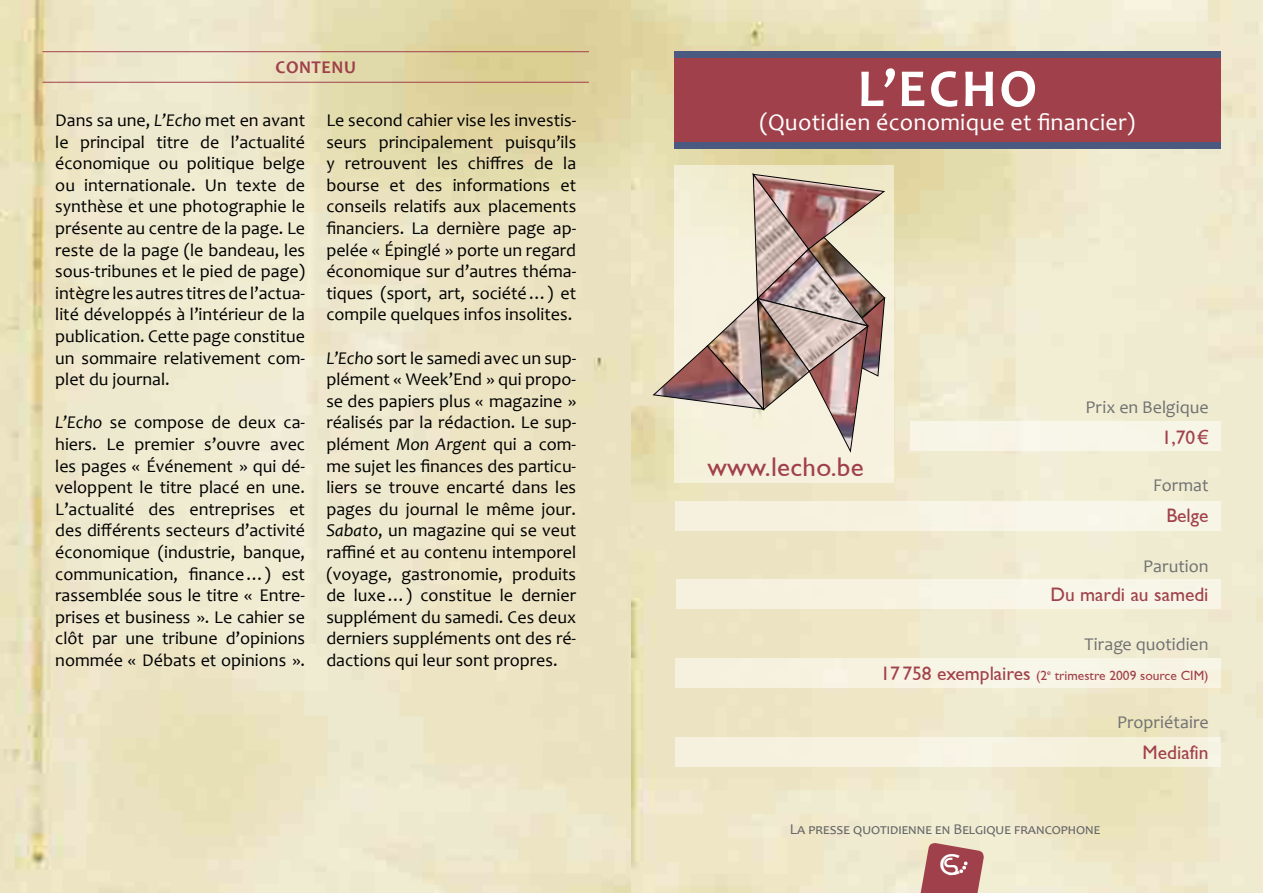
<style>
.page{position:relative;width:1263px;height:893px;background:#fff}
.page>*{position:absolute;margin:0;border:0;box-sizing:border-box;transform-origin:0 0}
.t1{font:700 54px "Candara";color:#fff}
.t2{font:30.6px "London Between";color:#fff}
.t3{font:27px "Gill Sans";letter-spacing:.01em;color:#a0404a}
.t4{font:24px "Candara";letter-spacing:.01em;color:#fff}
.t5{font:19.5px "Gill Sans";color:#a0404a}
.t6{font:18px/21.6px "Candara";color:#000;text-align:justify}
.t7{font:18px "Candara";color:#707172}
.t8{font:700 18px "Candara";letter-spacing:.03em;color:#a0404a}
.t9{font:15px "Candara";color:#646567}
.t10{font:13.5px "Gill Sans";color:#a0404a}
.s1{font-style:italic}
.s2{font-family:"Arial"}
.s3{font-size:19.5px}
</style>
<div class="page">
<img style="left:0;top:0;width:1263px;height:893px">
<div style="left:674px;top:58px;width:546px;height:85px;background:#a0404a"></div>
<div style="left:675px;top:501px;width:545px;height:30px;background:#f7f4e6"></div>
<div style="left:676px;top:579px;width:544px;height:30px;background:#f7f4e6"></div>
<div style="left:909px;top:421px;width:311px;height:30px;background:#f8f5e6"></div>
<div style="left:675px;top:658px;width:545px;height:30px;background:#f7f2e2"></div>
<div style="left:674px;top:142px;width:546px;height:6px;background:#4a5980"></div>
<div style="left:674px;top:51px;width:546px;height:7px;background:#4a5980"></div>
<hr style="left:43px;top:51px;width:546px;height:1px;background:#a0404a">
<hr style="left:43px;top:82px;width:546px;height:1px;background:#a0404a">
<div style="left:675px;top:737px;width:545px;height:29px;background:#f5f2de"></div>
<div style="left:674px;top:165px;width:220px;height:318px;background:linear-gradient(to bottom,#f0ebce,#f9f4e6)"></div>
<img style="left:652px;top:172px;width:234px;height:287px">
<svg style="left:919px;top:842px;width:66px;height:51px;background:#b3696a"></svg>
<p class="t8" style="left:276px;top:56px;width:82px">CONTENU</p>
<p class="t6" style="left:55px;top:109px;width:251px">Dans sa une, <span class="s1">L’Echo</span> met en avant le principal titre de l’actualité économique ou politique belge ou internationale. Un texte de synthèse et une photographie le présente au centre de la page. Le reste de la page (le bandeau, les sous-tribunes et le pied de page) intègre les autres titres de l’actua&shy;lité développés à l’intérieur de la publication. Cette page constitue un sommaire relativement com&shy;plet du journal.</p>
<p class="t6" style="left:55px;top:412px;width:251px"><span class="s1">L’Echo</span> se compose de deux ca&shy;hiers. Le premier s’ouvre avec les pages « Événement » qui dé&shy;veloppent le titre placé en une.<br>L’actualité des entreprises et des différents secteurs d’activité économique (industrie, banque, communication, finance…) est rassemblée sous le titre « Entre&shy;prises et business ». Le cahier se clôt par une tribune d’opinions nommée « Débats et opinions ».</p>
<p class="t6" style="left:326px;top:109px;width:251px">Le second cahier vise les investis&shy;seurs principalement puisqu’ils y retrouvent les chiffres de la bourse et des informations et conseils relatifs aux placements financiers. La dernière page ap&shy;pelée « Épinglé » porte un regard économique sur d’autres théma&shy;tiques (sport, art, société…) et compile quelques infos insolites.</p>
<p class="t6" style="left:326px;top:347px;width:251px"><span class="s1">L’Echo</span> sort le samedi avec un sup&shy;plément « Week’End » qui propo&shy;se des papiers plus « magazine » réalisés par la rédaction. Le sup&shy;plément <span class="s1">Mon Argent</span> qui a com&shy;me sujet les finances des particu&shy;liers se trouve encarté dans les pages du journal le même jour.<br><span class="s1">Sabato</span>, un magazine qui se veut raffiné et au contenu intemporel (voyage, gastronomie, produits de luxe…) constitue le dernier supplément du samedi. Ces deux derniers suppléments ont des ré&shy;dactions qui leur sont propres.</p>
<h1 class="t1" style="left:857px;top:55px;width:181px">L’ECHO</h1>
<h3 class="t4" style="left:759px;top:107px;width:377px">(Quotidien économique et financier)</h3>
<h3 class="t3" style="left:707px;top:452px;width:158px">www.lecho.be</h3>
<p class="t7" style="left:1085px;top:396px;width:125px">Prix en Belgique</p>
<p class="t5" style="left:1162px;top:426px;width:48px">1,70<span class="s2">€</span></p>
<p class="t7" style="left:1153px;top:474px;width:57px">Format</p>
<p class="t5" style="left:1166px;top:504px;width:44px">Belge</p>
<p class="t7" style="left:1143px;top:555px;width:67px">Parution</p>
<p class="t5" style="left:1050px;top:584px;width:160px">Du mardi au samedi</p>
<p class="t7" style="left:1084px;top:633px;width:126px">Tirage quotidien</p>
<p class="t10" style="left:880px;top:667px;width:330px"><span class="s3">17 758 exemplaires</span> (2<sup>e</sup> trimestre 2009 source CIM)</p>
<p class="t7" style="left:1117px;top:711px;width:93px">Propriétaire</p>
<p class="t5" style="left:1142px;top:742px;width:68px">Mediafin</p>
<p class="t9" style="left:790px;top:819px;width:312px">La presse quotidienne en Belgique francophone</p>
<h2 class="t2" style="left:939px;top:846px;width:23px">C</h2>
</div>
